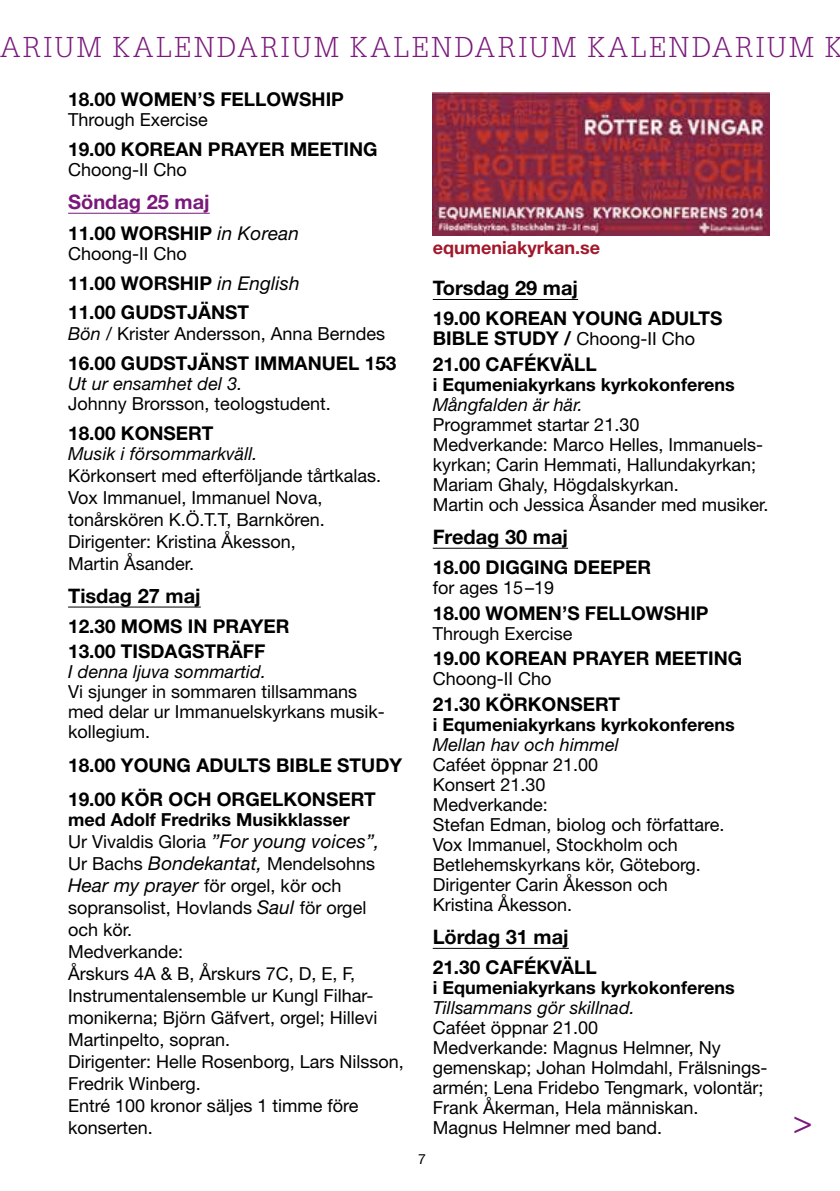
<style>
.page{position:relative;width:840px;height:1191px;background:#fff}
.page>*{position:absolute;margin:0;border:0;box-sizing:border-box;transform-origin:0 0}
.t1{font:32px "Helvetica Neue LT Std";color:#7a187b}
.t2{font:300 28px "Glypha LT Std";letter-spacing:.105em;color:#7a187b}
.t3{font:700 20px "Helvetica Neue LT Std";color:#000}
.t4{font:700 20px "Helvetica Neue LT Std";color:#7a187b}
.t5{font:700 19px/29.6px "Helvetica Neue LT Std";color:#000}
.t6{font:italic 19px "Helvetica Neue LT Std";letter-spacing:.005em;color:#000}
.t7{font:18px/20px "Helvetica Neue LT Std";color:#000}
.t8{font:700 18px "Helvetica Neue LT Std";color:#000}
.t9{font:italic 18px "Helvetica Neue LT Std";letter-spacing:.005em;color:#000}
.t10{font:700 18px "Helvetica Neue LT Std";color:#a2182b}
.t11{font:14px "Helvetica Neue LT Std";color:#000}
.s1{font-weight:400;font-style:italic}
.s2{font-style:italic}
.s3{font-style:normal;font-size:18px}
.s4{font-style:italic;font-size:19px}
.s5{font-weight:700;font-size:19px}
</style>
<div class="page">
<hr style="left:68px;top:213px;width:142px;height:1px;background:#7a187b">
<hr style="left:68px;top:606px;width:133px;height:1px;background:#000">
<hr style="left:432px;top:299px;width:145px;height:1px;background:#000">
<hr style="left:432px;top:548px;width:135px;height:1px;background:#000">
<hr style="left:432px;top:948px;width:136px;height:1px;background:#000">
<img style="left:432px;top:93px;width:336px;height:143px">
<h2 class="t2" style="left:0;top:31px;width:843px">ARIUM KALENDARIUM KALENDARIUM KALENDARIUM K</h2>
<p class="t5" style="left:68px;top:84px;width:277px">18.00 WOMEN’S FELLOWSHIP</p>
<p class="t7" style="left:68px;top:110px;width:141px">Through Exercise</p>
<p class="t5" style="left:68px;top:134px;width:311px">19.00 KOREAN PRAYER MEETING</p>
<p class="t7" style="left:68px;top:159px;width:120px">Choong-II Cho</p>
<p class="t4" style="left:68px;top:190px;width:143px">Söndag 25 maj</p>
<p class="t5" style="left:68px;top:218px;width:232px">11.00 WORSHIP <span class="s1">in Korean</span></p>
<p class="t7" style="left:68px;top:243px;width:120px">Choong-II Cho</p>
<p class="t5" style="left:68px;top:267px;width:233px">11.00 WORSHIP <span class="s1">in English<br></span>11.00 GUDSTJÄNST</p>
<p class="t7" style="left:68px;top:324px;width:318px"><span class="s2">Bön</span> / Krister Andersson, Anna Berndes</p>
<p class="t5" style="left:68px;top:348px;width:330px">16.00 GUDSTJÄNST IMMANUEL 153</p>
<p class="t9" style="left:68px;top:373px;width:176px">Ut ur ensamhet del 3.</p>
<p class="t7" style="left:68px;top:393px;width:264px">Johnny Brorsson, teologstudent.</p>
<p class="t5" style="left:68px;top:417px;width:147px">18.00 KONSERT</p>
<p class="t9" style="left:68px;top:442px;width:191px">Musik i försommarkväll.</p>
<p class="t7" style="left:68px;top:464px;width:314px;line-height:22px">Körkonsert med efterföljande tårtkalas.<br>Vox Immanuel, Immanuel Nova, tonårskören K.Ö.T.T, Barnkören.<br>Dirigenter: Kristina Åkesson,<br>Martin Åsander.</p>
<p class="t3" style="left:68px;top:583px;width:134px">Tisdag 27 maj</p>
<p class="t5" style="left:68px;top:612px;width:223px;line-height:25.6px">12.30 MOMS IN PRAYER<br>13.00 TISDAGSTRÄFF</p>
<p class="t9" style="left:68px;top:661px;width:199px">I denna ljuva sommartid.</p>
<p class="t7" style="left:68px;top:681px;width:318px">Vi sjunger in sommaren tillsammans med delar ur Immanuelskyrkans musik&shy;kollegium.</p>
<p class="t5" style="left:68px;top:748px;width:335px;line-height:33.6px">18.00 YOUNG ADULTS BIBLE STUDY<br>19.00 KÖR OCH ORGELKONSERT</p>
<p class="t8" style="left:68px;top:808px;width:283px">med Adolf Fredriks Musikklasser</p>
<p class="t6" style="left:68px;top:829px;width:313px"><span class="s3">Ur Vivaldis Gloria</span> ”For young voices”,</p>
<p class="t7" style="left:68px;top:852px;width:337px;line-height:22px">Ur Bachs <span class="s4">Bondekantat,</span> Mendelsohns<br><span class="s4">Hear my prayer</span> för orgel, kör och sopransolist, Hovlands <span class="s4">Saul</span> för orgel<br>och kör.<br>Medverkande:<br>Årskurs 4A &amp; B, Årskurs 7C, D, E, F,<br>Instrumentalensemble ur Kungl Filhar&shy;monikerna; Björn Gäfvert, orgel; Hillevi<br>Martinpelto, sopran.<br>Dirigenter: Helle Rosenborg, Lars Nilsson,<br>Fredrik Winberg.<br>Entré 100 kronor säljes 1 timme före konserten.</p>
<p class="t10" style="left:432px;top:236px;width:169px">equmeniakyrkan.se</p>
<p class="t3" style="left:432px;top:276px;width:147px">Torsdag 29 maj</p>
<p class="t5" style="left:432px;top:303px;width:291px">19.00 KOREAN YOUNG ADULTS</p>
<p class="t7" style="left:432px;top:328px;width:264px"><span class="s5">BIBLE STUDY /</span> Choong-II Cho</p>
<p class="t5" style="left:432px;top:349px;width:165px">21.00 CAFÉKVÄLL</p>
<p class="t8" style="left:432px;top:373px;width:303px">i Equmeniakyrkans kyrkokonferens</p>
<p class="t9" style="left:432px;top:393px;width:151px">Mångfalden är här.</p>
<p class="t7" style="left:432px;top:414px;width:337px">Programmet startar 21.30<br>Medverkande: Marco Helles, Immanuels&shy;kyrkan; Carin Hemmati, Hallundakyrkan; Mariam Ghaly, Högdalskyrkan.<br>Martin och Jessica Åsander med musiker.</p>
<p class="t3" style="left:432px;top:525px;width:137px">Fredag 30 maj</p>
<p class="t5" style="left:432px;top:552px;width:220px">18.00 DIGGING DEEPER</p>
<p class="t7" style="left:432px;top:577px;width:123px">for ages 15–19</p>
<p class="t5" style="left:432px;top:597px;width:277px">18.00 WOMEN’S FELLOWSHIP</p>
<p class="t7" style="left:432px;top:623px;width:141px">Through Exercise</p>
<p class="t5" style="left:432px;top:643px;width:311px">19.00 KOREAN PRAYER MEETING</p>
<p class="t7" style="left:432px;top:668px;width:120px">Choong-II Cho</p>
<p class="t5" style="left:432px;top:689px;width:189px">21.30 KÖRKONSERT</p>
<p class="t8" style="left:432px;top:713px;width:303px">i Equmeniakyrkans kyrkokonferens</p>
<p class="t9" style="left:432px;top:733px;width:187px">Mellan hav och himmel</p>
<p class="t7" style="left:432px;top:754px;width:293px">Caféet öppnar 21.00<br>Konsert 21.30<br>Medverkande:<br>Stefan Edman, biolog och författare.<br>Vox Immanuel, Stockholm och<br>Betlehemskyrkans kör, Göteborg.<br>Dirigenter Carin Åkesson och<br>Kristina Åkesson.</p>
<p class="t3" style="left:432px;top:925px;width:137px">Lördag 31 maj</p>
<p class="t5" style="left:432px;top:952px;width:165px">21.30 CAFÉKVÄLL</p>
<p class="t8" style="left:432px;top:976px;width:303px">i Equmeniakyrkans kyrkokonferens</p>
<p class="t9" style="left:432px;top:996px;width:203px">Tillsammans gör skillnad.</p>
<p class="t7" style="left:432px;top:1017px;width:336px">Caféet öppnar 21.00<br>Medverkande: Magnus Helmner, Ny gemenskap; Johan Holmdahl, Frälsnings&shy;armén; Lena Fridebo Tengmark, volontär;<br>Frank Åkerman, Hela människan.<br>Magnus Helmner med band.</p>
<p class="t11" style="left:418px;top:1150px;width:9px">7</p>
<h1 class="t1" style="left:792px;top:1103px;width:21px">&gt;</h1>
</div>
